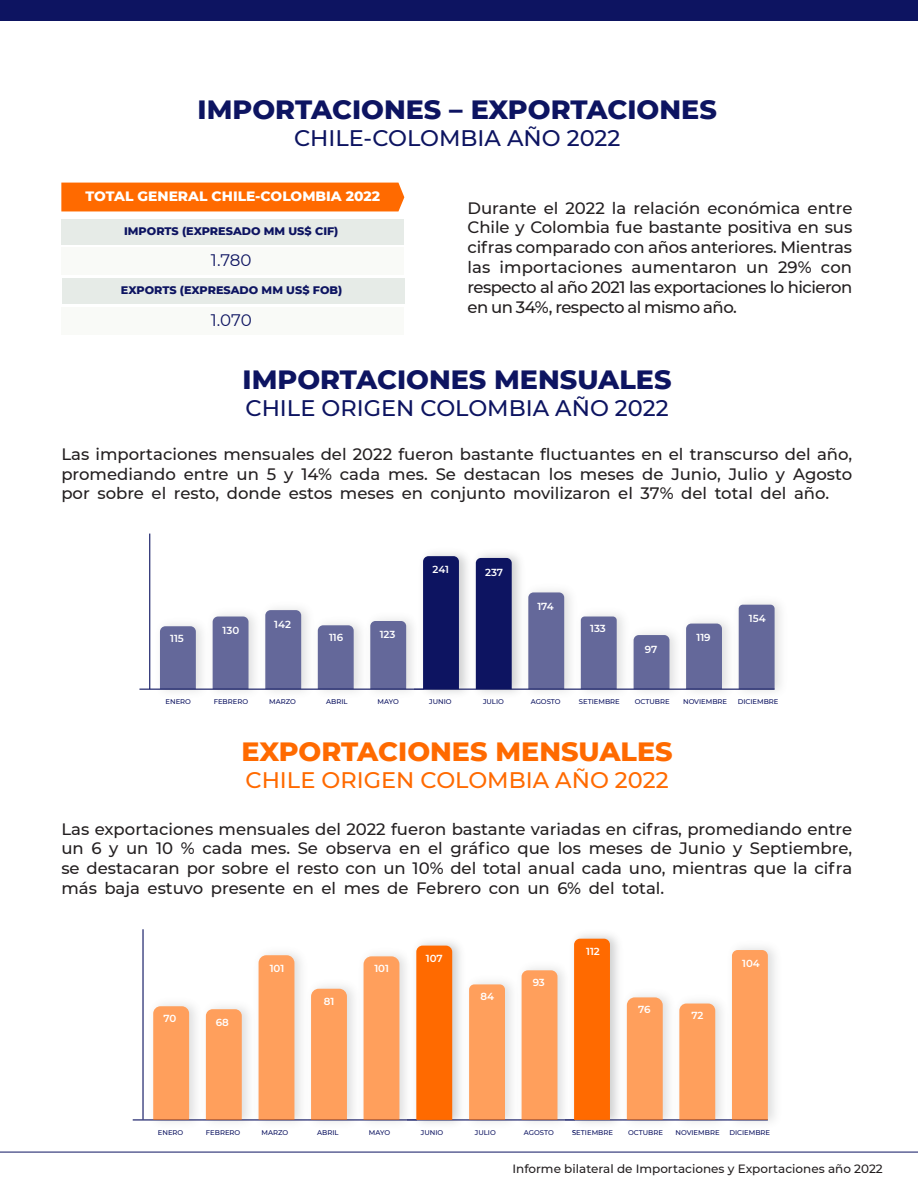
<style>
.page{position:relative;width:918px;height:1188px;background:#fff}
.page>*{position:absolute;margin:0;border:0;box-sizing:border-box;transform-origin:0 0}
.t1{font:800 27px "Montserrat";color:#0d1461}
.t2{font:800 27px "Montserrat";color:#ff6a00}
.t3{font:500 22.5px "Montserrat";color:#0d1461}
.t4{font:500 22.5px "Montserrat";color:#ff6a00}
.t5{font:16.65px "Montserrat";letter-spacing:-.015em;color:#0d1461}
.t6{font:500 16.5px/19.8px "Montserrat";color:#231f20;text-align:justify}
.t7{font:800 13.8px "Montserrat";color:#fff}
.t8{font:500 12px "Montserrat";color:#231f20}
.t9{font:800 11.25px "Montserrat";color:#0d1461}
.t10{font:600 10.2px "Montserrat";color:#fff}
.t11{font:500 6.9px "Montserrat";color:#0d1461}
</style>
<div class="page">
<hr style="left:0;top:1152px;width:918px;height:1px;background:#0d1461">
<div style="left:0;top:0;width:918px;height:20px;background:#0d1461"></div>
<div style="left:61px;top:183px;width:343px;height:28px;background:#ff6a00"></div>
<div style="left:61px;top:219px;width:343px;height:25px;background:#e6ebe7"></div>
<div style="left:61px;top:248px;width:343px;height:27px;background:#f9faf7"></div>
<div style="left:61px;top:307px;width:343px;height:27px;background:#f9faf7"></div>
<div style="left:62px;top:279px;width:342px;height:25px;background:#e6ebe7"></div>
<hr style="left:139px;top:689px;width:636px;height:1px;background:#0d1461">
<hr style="left:149px;top:534px;width:1px;height:155px;background:#0d1461">
<img style="left:151px;top:624px;width:53px;height:68px">
<div style="left:160px;top:626px;width:36px;height:63px;background:#64689a"></div>
<img style="left:204px;top:614px;width:53px;height:78px">
<div style="left:213px;top:617px;width:36px;height:72px;background:#64689a"></div>
<img style="left:257px;top:608px;width:52px;height:84px">
<div style="left:265px;top:610px;width:36px;height:79px;background:#64689a"></div>
<img style="left:371px;top:619px;width:43px;height:73px">
<div style="left:371px;top:621px;width:35px;height:68px;background:#64689a"></div>
<img style="left:414px;top:552px;width:53px;height:142px">
<div style="left:423px;top:556px;width:36px;height:133px;background:#0d1461"></div>
<img style="left:467px;top:554px;width:53px;height:139px">
<div style="left:476px;top:558px;width:36px;height:131px;background:#0d1461"></div>
<img style="left:520px;top:590px;width:52px;height:102px">
<div style="left:528px;top:592px;width:36px;height:97px;background:#64689a"></div>
<img style="left:572px;top:614px;width:53px;height:78px">
<div style="left:581px;top:617px;width:36px;height:72px;background:#64689a"></div>
<img style="left:625px;top:633px;width:52px;height:59px">
<div style="left:634px;top:635px;width:35px;height:54px;background:#64689a"></div>
<img style="left:677px;top:621px;width:53px;height:71px">
<div style="left:686px;top:624px;width:36px;height:65px;background:#64689a"></div>
<img style="left:730px;top:602px;width:51px;height:90px">
<div style="left:739px;top:605px;width:36px;height:84px;background:#64689a"></div>
<img style="left:309px;top:623px;width:62px;height:69px">
<div style="left:318px;top:625px;width:36px;height:64px;background:#64689a"></div>
<hr style="left:133px;top:1119px;width:635px;height:1px;background:#0d1461">
<hr style="left:142px;top:929px;width:2px;height:190px;background:#0d1461">
<img style="left:145px;top:1004px;width:52px;height:118px">
<div style="left:153px;top:1006px;width:36px;height:114px;background:#ff9f5c"></div>
<img style="left:197px;top:1007px;width:53px;height:115px">
<div style="left:206px;top:1009px;width:36px;height:111px;background:#ff9f5c"></div>
<img style="left:250px;top:953px;width:52px;height:169px">
<div style="left:259px;top:955px;width:35px;height:165px;background:#ff9f5c"></div>
<img style="left:363px;top:954px;width:45px;height:168px">
<div style="left:364px;top:956px;width:35px;height:164px;background:#ff9f5c"></div>
<img style="left:408px;top:941px;width:53px;height:183px">
<div style="left:416px;top:946px;width:36px;height:174px;background:#ff6a00"></div>
<img style="left:460px;top:971px;width:53px;height:153px">
<div style="left:469px;top:984px;width:36px;height:136px;background:#ff9f5c"></div>
<img style="left:513px;top:968px;width:52px;height:154px">
<div style="left:522px;top:970px;width:35px;height:150px;background:#ff9f5c"></div>
<img style="left:565px;top:934px;width:53px;height:190px">
<div style="left:574px;top:939px;width:36px;height:181px;background:#ff6a00"></div>
<img style="left:618px;top:995px;width:53px;height:127px">
<div style="left:627px;top:997px;width:36px;height:123px;background:#ff9f5c"></div>
<img style="left:671px;top:1001px;width:52px;height:121px">
<div style="left:679px;top:1004px;width:36px;height:116px;background:#ff9f5c"></div>
<img style="left:723px;top:947px;width:52px;height:175px">
<div style="left:732px;top:950px;width:36px;height:170px;background:#ff9f5c"></div>
<img style="left:302px;top:976px;width:62px;height:146px">
<div style="left:311px;top:989px;width:36px;height:131px;background:#ff9f5c"></div>
<h1 class="t1" style="left:198px;top:89px;width:521px">IMPORTACIONES – EXPORTACIONES</h1>
<h2 class="t3" style="left:294px;top:122px;width:328px">CHILE-COLOMBIA AÑO 2022</h2>
<p class="t7" style="left:86px;top:186px;width:296px">TOTAL GENERAL CHILE-COLOMBIA 2022</p>
<p class="t9" style="left:124px;top:223px;width:216px">IMPORTS (EXPRESADO MM US$ CIF)</p>
<p class="t5" style="left:211px;top:249px;width:42px">1.780</p>
<p class="t9" style="left:121px;top:282px;width:223px">EXPORTS (EXPRESADO MM US$ FOB)</p>
<p class="t5" style="left:211px;top:308px;width:42px">1.070</p>
<p class="t6" style="left:468px;top:197px;width:386px">Durante el 2022 la relación económica entre Chile y Colombia fue bastante positiva en sus cifras comparado con años anteriores. Mientras las importaciones aumentaron un 29% con respecto al año 2021 las exportaciones lo hicieron en un 34%, respecto al mismo año.</p>
<h1 class="t1" style="left:243px;top:360px;width:430px">IMPORTACIONES MENSUALES</h1>
<h2 class="t3" style="left:245px;top:392px;width:425px">CHILE ORIGEN COLOMBIA AÑO 2022</h2>
<p class="t6" style="left:61px;top:443px;width:792px">Las importaciones mensuales del 2022 fueron bastante fluctuantes en el transcurso del año, promediando entre un 5 y 14% cada mes. Se destacan los meses de Junio, Julio y Agosto por sobre el resto, donde estos meses en conjunto movilizaron el 37% del total del año.</p>
<p class="t10" style="left:170px;top:631px;width:15px">115</p>
<p class="t10" style="left:223px;top:623px;width:18px">130</p>
<p class="t10" style="left:274px;top:617px;width:18px">142</p>
<p class="t10" style="left:329px;top:630px;width:16px">116</p>
<p class="t10" style="left:380px;top:627px;width:17px">123</p>
<p class="t10" style="left:433px;top:562px;width:18px">241</p>
<p class="t10" style="left:485px;top:566px;width:19px">237</p>
<p class="t10" style="left:537px;top:599px;width:18px">174</p>
<p class="t10" style="left:590px;top:621px;width:17px">133</p>
<p class="t10" style="left:645px;top:642px;width:14px">97</p>
<p class="t10" style="left:697px;top:630px;width:16px">119</p>
<p class="t10" style="left:749px;top:611px;width:18px">154</p>
<p class="t11" style="left:166px;top:697px;width:27px">ENERO</p>
<p class="t11" style="left:214px;top:697px;width:36px">FEBRERO</p>
<p class="t11" style="left:269px;top:697px;width:28px">MARZO</p>
<p class="t11" style="left:326px;top:697px;width:23px">ABRIL</p>
<p class="t11" style="left:377px;top:697px;width:23px">MAYO</p>
<p class="t11" style="left:429px;top:697px;width:24px">JUNIO</p>
<p class="t11" style="left:483px;top:697px;width:22px">JULIO</p>
<p class="t11" style="left:531px;top:697px;width:31px">AGOSTO</p>
<p class="t11" style="left:579px;top:697px;width:42px">SETIEMBRE</p>
<p class="t11" style="left:635px;top:697px;width:36px">OCTUBRE</p>
<p class="t11" style="left:683px;top:697px;width:46px">NOVIEMBRE</p>
<p class="t11" style="left:738px;top:697px;width:42px">DICIEMBRE</p>
<h1 class="t2" style="left:241px;top:732px;width:433px">EXPORTACIONES MENSUALES</h1>
<h2 class="t4" style="left:245px;top:765px;width:425px">CHILE ORIGEN COLOMBIA AÑO 2022</h2>
<p class="t6" style="left:61px;top:818px;width:792px">Las exportaciones mensuales del 2022 fueron bastante variadas en cifras, promediando entre un 6 y un 10 % cada mes. Se observa en el gráfico que los meses de Junio y Septiembre, se destacaran por sobre el resto con un 10% del total anual cada uno, mientras que la cifra más baja estuvo presente en el mes de Febrero con un 6% del total.</p>
<p class="t10" style="left:163px;top:1011px;width:14px">70</p>
<p class="t10" style="left:216px;top:1015px;width:15px">68</p>
<p class="t10" style="left:270px;top:962px;width:16px">101</p>
<p class="t10" style="left:324px;top:994px;width:12px">81</p>
<p class="t10" style="left:374px;top:962px;width:16px">101</p>
<p class="t10" style="left:426px;top:952px;width:18px">107</p>
<p class="t10" style="left:480px;top:989px;width:15px">84</p>
<p class="t10" style="left:533px;top:976px;width:14px">93</p>
<p class="t10" style="left:586px;top:944px;width:15px">112</p>
<p class="t10" style="left:638px;top:1002px;width:14px">76</p>
<p class="t10" style="left:691px;top:1009px;width:14px">72</p>
<p class="t10" style="left:742px;top:956px;width:19px">104</p>
<p class="t11" style="left:158px;top:1128px;width:27px">ENERO</p>
<p class="t11" style="left:206px;top:1128px;width:36px">FEBRERO</p>
<p class="t11" style="left:261px;top:1128px;width:28px">MARZO</p>
<p class="t11" style="left:317px;top:1128px;width:23px">ABRIL</p>
<p class="t11" style="left:369px;top:1128px;width:23px">MAYO</p>
<p class="t11" style="left:421px;top:1128px;width:24px">JUNIO</p>
<p class="t11" style="left:475px;top:1128px;width:22px">JULIO</p>
<p class="t11" style="left:524px;top:1128px;width:31px">AGOSTO</p>
<p class="t11" style="left:572px;top:1128px;width:42px">SETIEMBRE</p>
<p class="t11" style="left:628px;top:1128px;width:36px">OCTUBRE</p>
<p class="t11" style="left:676px;top:1128px;width:46px">NOVIEMBRE</p>
<p class="t11" style="left:729px;top:1128px;width:42px">DICIEMBRE</p>
<p class="t8" style="left:513px;top:1160px;width:372px">Informe bilateral de Importaciones y Exportaciones año 2022</p>
</div>
